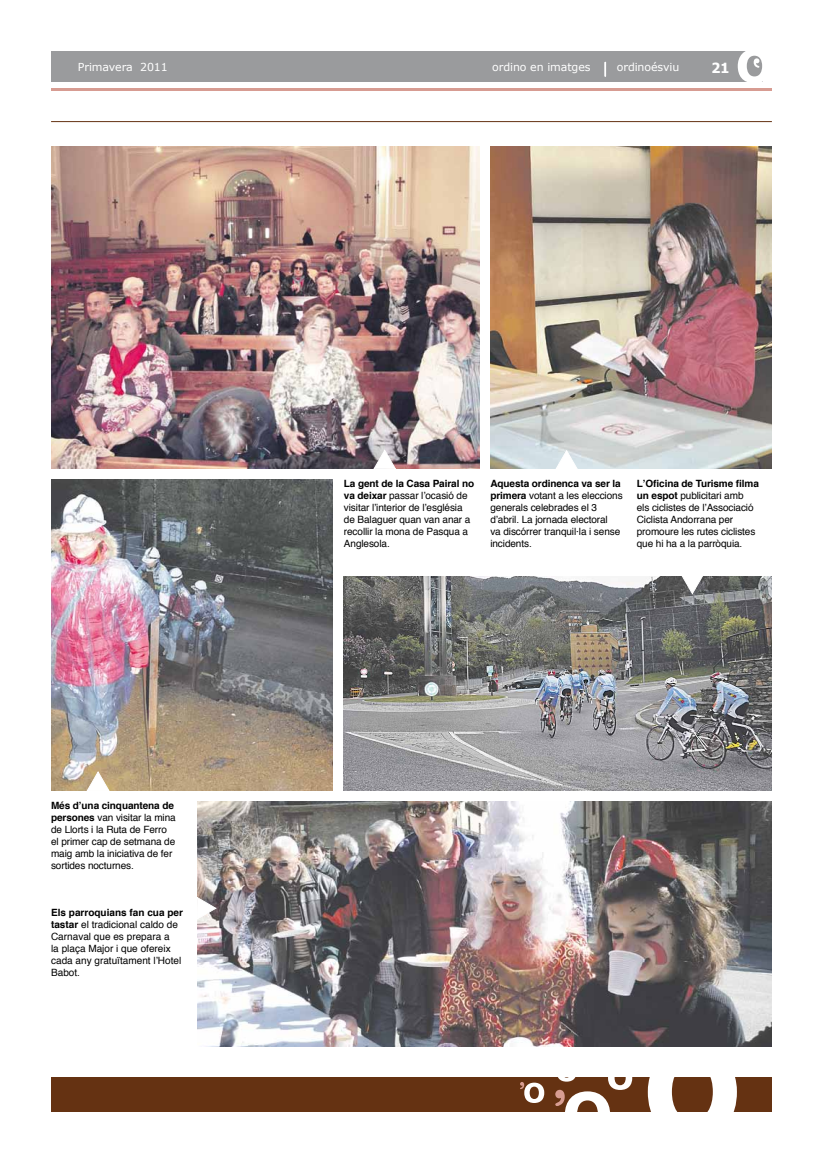
<style>
.page{position:relative;width:823px;height:1163px;background:#fff}
.page>*{position:absolute;margin:0;border:0;box-sizing:border-box;transform-origin:0 0}
.t1{font:700 14px "Tahoma";color:#fff}
.t2{font:11px "Verdana";letter-spacing:-.01em;color:#fff}
.t3{font:10px/12px "Helvetica";letter-spacing:-.01em;color:#000}
.s1{font-weight:700}
</style>
<div class="page">
<div style="left:51px;top:51px;width:711px;height:30px;background:#9a9b9d"></div>
<svg style="left:732px;top:51px;width:31px;height:31px"></svg>
<hr style="left:51px;top:88px;width:720px;height:3px;background:#d79c92">
<div style="left:51px;top:1077px;width:720px;height:34px;background:#653212"></div>
<svg style="left:647px;top:1046px;width:89px;height:66px"></svg>
<svg style="left:520px;top:1082px;width:24px;height:20px"></svg>
<svg style="left:555px;top:1077px;width:77px;height:35px"></svg>
<svg style="left:604px;top:62px;width:1px;height:14px"></svg>
<img style="left:51px;top:147px;width:427px;height:321px">
<img style="left:490px;top:147px;width:281px;height:321px">
<img style="left:51px;top:480px;width:281px;height:310px">
<svg style="left:86px;top:770px;width:24px;height:21px"></svg>
<svg style="left:554px;top:449px;width:24px;height:20px"></svg>
<svg style="left:372px;top:449px;width:25px;height:20px"></svg>
<img style="left:344px;top:576px;width:427px;height:214px">
<img style="left:197px;top:801px;width:574px;height:245px">
<svg style="left:197px;top:895px;width:20px;height:25px"></svg>
<svg style="left:679px;top:576px;width:25px;height:19px"></svg>
<hr style="left:51px;top:121px;width:720px;height:1px;background:#653212">
<p class="t2" style="left:78px;top:60px;width:91px">Primavera 2011</p>
<p class="t2" style="left:492px;top:60px;width:100px">ordino en imatges</p>
<p class="t2" style="left:616px;top:60px;width:64px">ordinoésviu</p>
<h1 class="t1" style="left:711px;top:59px;width:19px">21</h1>
<p class="t3" style="left:51px;top:799px;width:126px"><span class="s1">Més d’una cinquantena de persones</span> van visitar la mina de Llorts i la Ruta de Ferro el primer cap de setmana de maig amb la iniciativa de fer sortides nocturnes.</p>
<p class="t3" style="left:51px;top:907px;width:133px"><span class="s1">Els parroquians fan cua per tastar</span> el tradicional caldo de<br>Carnaval que es prepara a<br>la plaça Major i que ofereix cada any gratuïtament l’Hotel<br>Babot.</p>
<p class="t3" style="left:344px;top:478px;width:132px"><span class="s1">La gent de la Casa Pairal no va deixar</span> passar l’ocasió de visitar l’interior de l’església de Balaguer quan van anar a recollir la mona de Pasqua a<br>Anglesola.</p>
<p class="t3" style="left:636px;top:478px;width:123px"><span class="s1">L’Oficina de Turisme filma un espot</span> publicitari amb<br>els ciclistes de l’Associació<br>Ciclista Andorrana per promoure les rutes ciclistes que hi ha a la parròquia.</p>
<p class="t3" style="left:490px;top:478px;width:134px"><span class="s1">Aquesta ordinenca va ser la primera</span> votant a les eleccions generals celebrades el 3 d’abril. La jornada electoral<br>va discórrer tranquil·la i sense incidents.</p>
</div>
